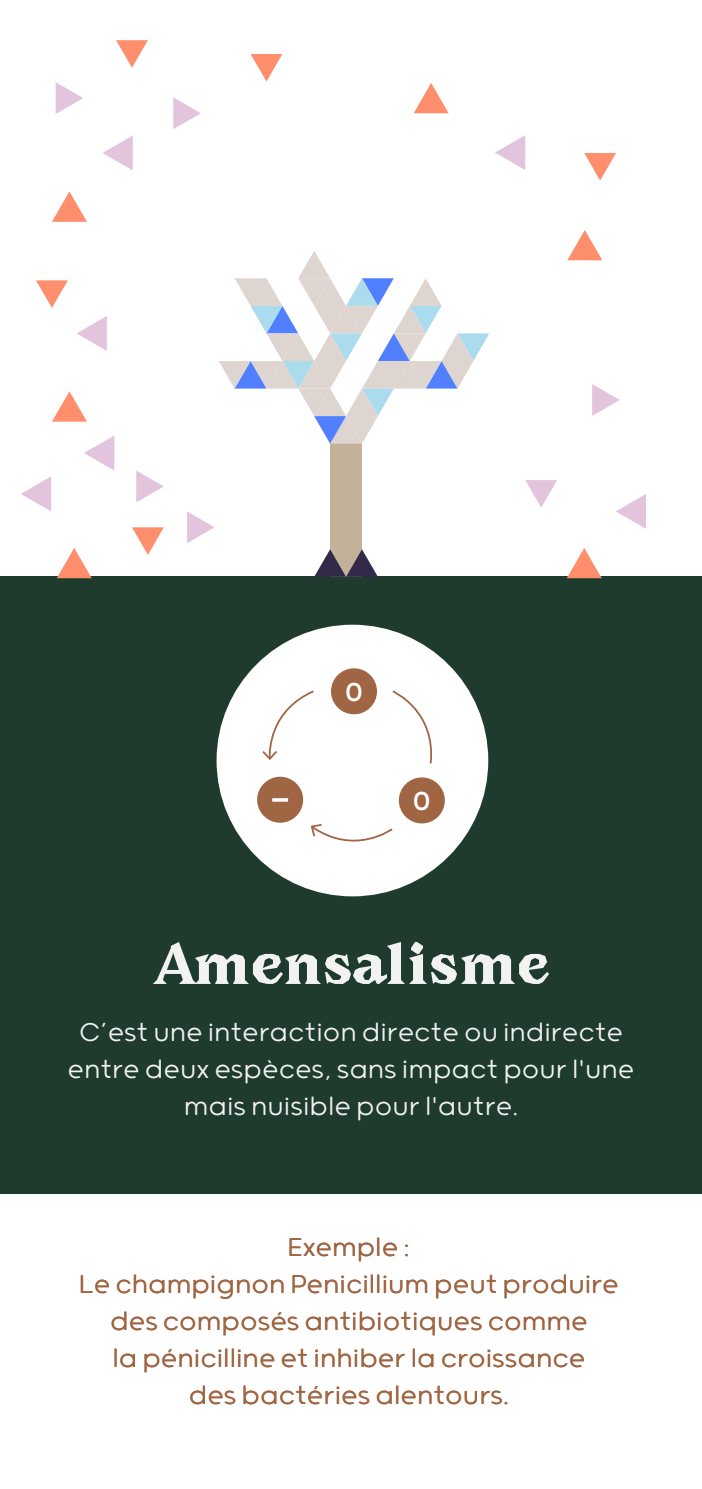
<style>
.page{position:relative;width:702px;height:1489px;background:#fff}
.page>*{position:absolute;margin:0;border:0;box-sizing:border-box;transform-origin:0 0}
.t1{font:300 62.5px "Grold Rounded";color:#fff}
.t2{font:900 50px "Avara";color:#f1f2f1}
.t3{font:31.25px "Grold Rounded";color:#fff}
.t4{font:300 30.75px/37px "Grold Rounded";color:#a06542;text-align:center}
.t5{font:300 30.75px/37px "Grold Rounded";color:#f1f2f1;text-align:center}
.s1{font-weight:400;font-size:31.25px}
</style>
<div class="page">
<div style="left:0;top:576px;width:702px;height:618px;background:#1e3b2e"></div>
<div style="left:216px;top:624px;width:272px;height:272px;background:#fff;border-radius:50%"></div>
<div style="left:331px;top:668px;width:46px;height:46px;background:#a06542;border-radius:50%"></div>
<div style="left:257px;top:776px;width:46px;height:46px;background:#a06542;border-radius:50%"></div>
<svg style="left:262px;top:690px;width:52px;height:70px"></svg>
<svg style="left:310px;top:824px;width:83px;height:18px"></svg>
<div style="left:399px;top:777px;width:46px;height:46px;background:#a06542;border-radius:50%"></div>
<svg style="left:392px;top:690px;width:40px;height:74px"></svg>
<div style="left:330px;top:443px;width:32px;height:134px;background:#c1b299"></div>
<svg style="left:314px;top:549px;width:64px;height:28px"></svg>
<svg style="left:219px;top:251px;width:270px;height:192px"></svg>
<svg style="left:567px;top:230px;width:35px;height:30px"></svg>
<svg style="left:250px;top:54px;width:32px;height:28px"></svg>
<svg style="left:584px;top:153px;width:32px;height:27px"></svg>
<svg style="left:414px;top:83px;width:34px;height:30px"></svg>
<svg style="left:116px;top:40px;width:32px;height:28px"></svg>
<svg style="left:52px;top:191px;width:35px;height:31px"></svg>
<svg style="left:36px;top:280px;width:32px;height:28px"></svg>
<svg style="left:52px;top:391px;width:35px;height:30px"></svg>
<svg style="left:57px;top:548px;width:35px;height:30px"></svg>
<svg style="left:567px;top:548px;width:34px;height:30px"></svg>
<svg style="left:132px;top:527px;width:32px;height:28px"></svg>
<svg style="left:525px;top:480px;width:32px;height:27px"></svg>
<svg style="left:616px;top:494px;width:30px;height:35px"></svg>
<svg style="left:21px;top:476px;width:30px;height:35px"></svg>
<svg style="left:84px;top:436px;width:30px;height:34px"></svg>
<svg style="left:136px;top:471px;width:28px;height:31px"></svg>
<svg style="left:187px;top:511px;width:28px;height:32px"></svg>
<svg style="left:77px;top:316px;width:30px;height:35px"></svg>
<svg style="left:56px;top:82px;width:27px;height:32px"></svg>
<svg style="left:103px;top:135px;width:30px;height:35px"></svg>
<svg style="left:173px;top:97px;width:28px;height:32px"></svg>
<svg style="left:495px;top:135px;width:30px;height:35px"></svg>
<svg style="left:592px;top:384px;width:27px;height:32px"></svg>
<p class="t3" style="left:345px;top:673px;width:20px">0</p>
<h1 class="t1" style="left:267px;top:758px;width:165px">- <span class="s1">0</span></h1>
<h2 class="t2" style="left:153px;top:927px;width:397px">Amensalisme</h2>
<p class="t5" style="left:68px;top:1012px;width:568px">C’est une interaction directe ou indirecte entre deux espèces, sans impact pour l'une mais nuisible pour l'autre.</p>
<p class="t4" style="left:79px;top:1227px;width:541px">Exemple :<br>Le champignon Penicillium peut produire des composés antibiotiques comme<br>la pénicilline et inhiber la croissance<br>des bactéries alentours.</p>
</div>
